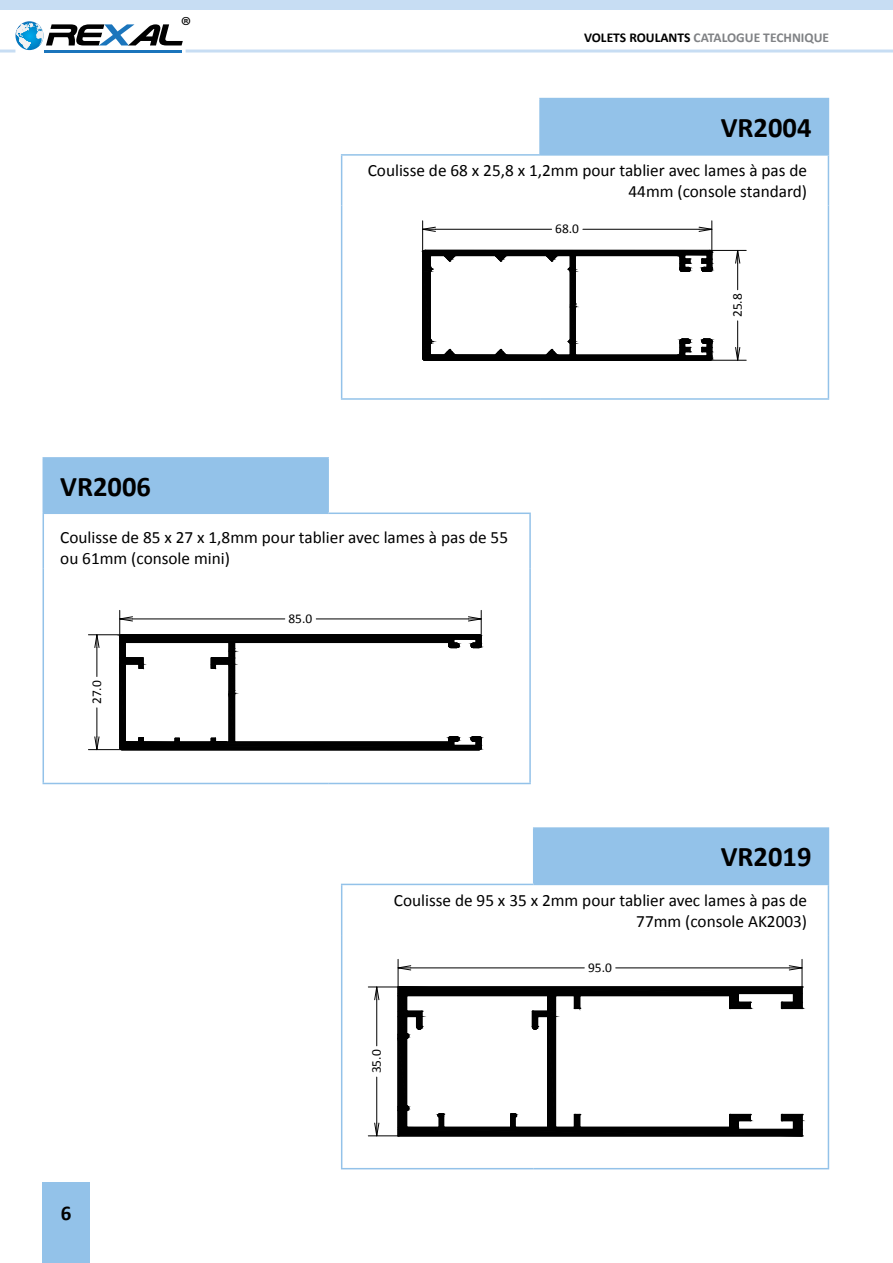
<style>
.page{position:relative;width:893px;height:1263px;background:#fff}
.page>*{position:absolute;margin:0;border:0;box-sizing:border-box;transform-origin:0 0}
.t1{font:28.8px "Arial";color:#000}
.t2{font:700 28.5px "Calibri";color:#000}
.t3{font:24.9px "Myriad Pro";color:#000}
.t4{font:700 21px "Calibri";color:#000}
.t5{font:17.25px/20.7px "Calibri";color:#000;text-align:right}
.t6{font:17.25px "Arial";color:#000}
.t7{font:700 13.5px "Calibri";color:#808285}
.t8{font:13.35px "Calibri";color:#000}
.s1{color:#000}
</style>
<div class="page">
<div style="left:43px;top:1183px;width:47px;height:80px;background:#93c2e9"></div>
<hr style="left:186px;top:50px;width:707px;height:3px;background:#c7ddf3">
<hr style="left:0;top:50px;width:15px;height:3px;background:#c7ddf3">
<div style="left:0;top:0;width:893px;height:10px;background:#c7ddf3"></div>
<hr style="left:45px;top:50px;width:137px;height:3px;background:#1b75bc">
<svg style="left:15px;top:21px;width:168px;height:29px"></svg>
<div style="left:534px;top:828px;width:294px;height:56px;background:#93c2e9"></div>
<hr style="left:341px;top:935px;width:1px;height:233px;background:#93c2e9">
<hr style="left:341px;top:1168px;width:193px;height:1px;background:#93c2e9">
<hr style="left:828px;top:935px;width:1px;height:233px;background:#93c2e9">
<hr style="left:534px;top:1168px;width:295px;height:1px;background:#93c2e9">
<hr style="left:341px;top:884px;width:193px;height:1px;background:#93c2e9">
<hr style="left:341px;top:885px;width:1px;height:50px;background:#93c2e9">
<hr style="left:828px;top:885px;width:1px;height:50px;background:#93c2e9">
<hr style="left:533px;top:827px;width:296px;height:2px;background:#93c2e9">
<hr style="left:533px;top:829px;width:1px;height:55px;background:#93c2e9">
<hr style="left:828px;top:829px;width:1px;height:55px;background:#93c2e9">
<hr style="left:534px;top:884px;width:295px;height:1px;background:#93c2e9">
<div style="left:540px;top:99px;width:288px;height:56px;background:#93c2e9"></div>
<hr style="left:341px;top:206px;width:1px;height:192px;background:#93c2e9">
<hr style="left:341px;top:398px;width:199px;height:2px;background:#93c2e9">
<hr style="left:828px;top:206px;width:1px;height:192px;background:#93c2e9">
<hr style="left:540px;top:398px;width:289px;height:2px;background:#93c2e9">
<hr style="left:341px;top:154px;width:199px;height:2px;background:#93c2e9">
<hr style="left:341px;top:156px;width:1px;height:50px;background:#93c2e9">
<hr style="left:828px;top:156px;width:1px;height:50px;background:#93c2e9">
<hr style="left:539px;top:98px;width:290px;height:1px;background:#93c2e9">
<hr style="left:539px;top:99px;width:2px;height:55px;background:#93c2e9">
<hr style="left:828px;top:99px;width:1px;height:55px;background:#93c2e9">
<hr style="left:540px;top:154px;width:289px;height:2px;background:#93c2e9">
<svg style="left:421px;top:220px;width:326px;height:141px"></svg>
<svg style="left:367px;top:959px;width:439px;height:178px"></svg>
<div style="left:43px;top:458px;width:285px;height:55px;background:#93c2e9"></div>
<hr style="left:43px;top:568px;width:1px;height:215px;background:#93c2e9">
<hr style="left:43px;top:783px;width:285px;height:1px;background:#93c2e9">
<hr style="left:328px;top:512px;width:203px;height:2px;background:#93c2e9">
<hr style="left:529px;top:514px;width:2px;height:54px;background:#93c2e9">
<hr style="left:529px;top:568px;width:2px;height:215px;background:#93c2e9">
<hr style="left:328px;top:783px;width:203px;height:1px;background:#93c2e9">
<hr style="left:43px;top:514px;width:1px;height:54px;background:#93c2e9">
<hr style="left:43px;top:457px;width:286px;height:2px;background:#93c2e9">
<hr style="left:327px;top:459px;width:2px;height:53px;background:#93c2e9">
<hr style="left:43px;top:512px;width:285px;height:2px;background:#93c2e9">
<svg style="left:88px;top:610px;width:396px;height:141px"></svg>
<h3 class="t3" style="left:181px;top:10px;width:12px">®</h3>
<p class="t7" style="left:584px;top:29px;width:247px"><span class="s1">VOLETS ROULANTS</span> CATALOGUE TECHNIQUE</p>
<h2 class="t2" style="left:721px;top:109px;width:92px">VR2004</h2>
<p class="t5" style="left:368px;top:160px;width:441px">Coulisse de 68 x 25,8 x 1,2 m pour tablier avec lames à pas de<br>44mm (console standard)</p>
<p class="t6" style="left:422px;top:159px;width:242px">Coulisse pour lames de 55mm</p>
<p class="t8" style="left:555px;top:221px;width:25px">68.0</p>
<p class="t8" style="left:729px;top:317px;width:25px;rotate:-90deg">25.8</p>
<h2 class="t2" style="left:60px;top:469px;width:92px">VR2006</h2>
<p class="t5" style="left:60px;top:527px;width:449px;text-align:left">Coulisse de 85 x 27 x 1,8mm pour tablier avec lames à pas de 55 ou 61mm (console mini)</p>
<h1 class="t1" style="left:89px;top:521px;width:109px">VR2006</h1>
<p class="t8" style="left:88px;top:704px;width:25px;rotate:-90deg">27.0</p>
<p class="t4" style="left:61px;top:1199px;width:12px">6</p>
<p class="t8" style="left:288px;top:610px;width:25px">85.0</p>
<h2 class="t2" style="left:721px;top:839px;width:92px">VR2019</h2>
<p class="t5" style="left:394px;top:890px;width:415px">Coulisse de 95 x 35 x 2mm pour tablier avec lames à pas de<br>77mm (console AK2003)</p>
<p class="t8" style="left:588px;top:959px;width:25px">95.0</p>
<p class="t8" style="left:368px;top:1073px;width:25px;rotate:-90deg">35.0</p>
</div>
